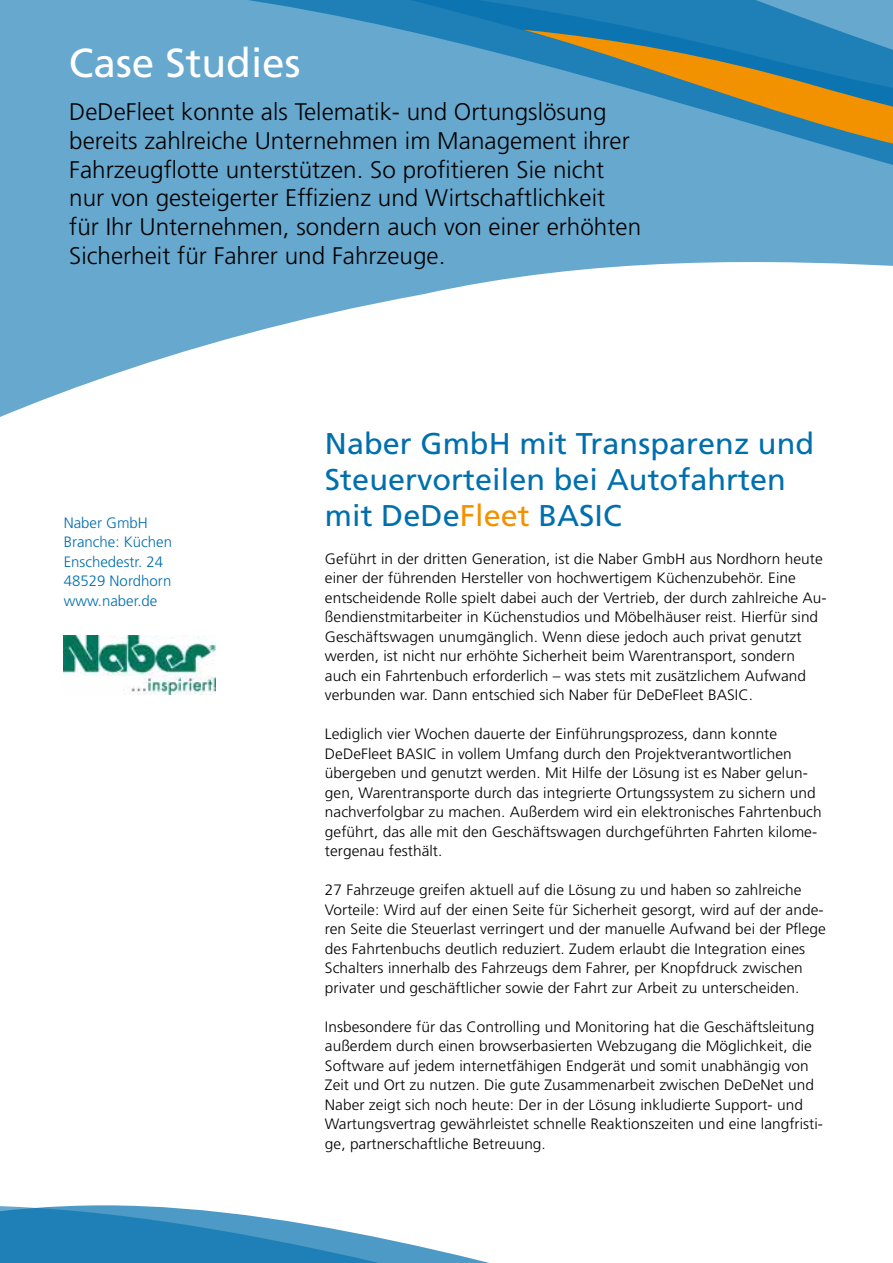
<style>
.page{position:relative;width:893px;height:1263px;background:#fff}
.page>*{position:absolute;margin:0;border:0;box-sizing:border-box;transform-origin:0 0}
.t1{font:40.5px "Frutiger LT Std";color:#fff}
.t2{font:30px/36px "Frutiger LT Std";color:#006fae}
.t3{font:300 24px/28.8px "Frutiger LT Std";color:#000}
.t4{font:300 15px/19.5px "Frutiger LT Std";letter-spacing:.005em;color:#000}
.t5{font:300 15px/19.5px "Frutiger LT Std";color:#006fae}
.s1{color:#f39200}
</style>
<div class="page">
<svg style="left:0;top:0;width:893px;height:417px;fill:#66a8ce"></svg>
<svg style="left:523px;top:30px;width:370px;height:226px;background:#639bb1"></svg>
<svg style="left:0;top:1205px;width:489px;height:58px"></svg>
<img style="left:64px;top:636px;width:151px;height:58px">
<h1 class="t1" style="left:69px;top:39px;width:233px">Case Studies</h1>
<p class="t3" style="left:69px;top:98px;width:573px">DeDeFleet konnte als Telematik- und Ortungslösung bereits zahlreiche Unternehmen im Management ihrer Fahrzeugflotte unterstützen. So profitieren Sie nicht nur von gesteigerter Effizienz und Wirtschaftlichkeit<br>für Ihr Unternehmen, sondern auch von einer erhöhten Sicherheit für Fahrer und Fahrzeuge.</p>
<p class="t5" style="left:64px;top:513px;width:110px">Naber GmbH<br>Branche: Küchen<br>Enschedestr. 24<br>48529 Nordhorn www.naber.de</p>
<h2 class="t2" style="left:325px;top:426px;width:491px">Naber GmbH mit Transparenz und<br>Steuervorteilen bei Autofahrten mit DeDe<span class="s1">Fleet</span> BASIC</h2>
<p class="t4" style="left:325px;top:549px;width:503px">Geführt in der dritten Generation, ist die Naber GmbH aus Nordhorn heute einer der führenden Hersteller von hochwertigem Küchenzubehör. Eine entscheidende Rolle spielt dabei auch der Vertrieb, der durch zahlreiche Au&shy;ßendienstmitarbeiter in Küchenstudios und Möbelhäuser reist. Hierfür sind Geschäftswagen unumgänglich. Wenn diese jedoch auch privat genutzt werden, ist nicht nur erhöhte Sicherheit beim Warentransport, sondern auch ein Fahrtenbuch erforderlich – was stets mit zusätzlichem Aufwand verbunden war. Dann entschied sich Naber für DeDeFleet BASIC.</p>
<p class="t4" style="left:325px;top:724px;width:498px">Lediglich vier Wochen dauerte der Einführungsprozess, dann konnte DeDeFleet BASIC in vollem Umfang durch den Projektverantwortlichen übergeben und genutzt werden. Mit Hilfe der Lösung ist es Naber gelun&shy;gen, Warentransporte durch das integrierte Ortungssystem zu sichern und nachverfolgbar zu machen. Außerdem wird ein elektronisches Fahrtenbuch geführt, das alle mit den Geschäftswagen durchgeführten Fahrten kilome&shy;tergenau festhält.</p>
<p class="t4" style="left:325px;top:880px;width:503px">27 Fahrzeuge greifen aktuell auf die Lösung zu und haben so zahlreiche Vorteile: Wird auf der einen Seite für Sicherheit gesorgt, wird auf der ande&shy;ren Seite die Steuerlast verringert und der manuelle Aufwand bei der Pflege des Fahrtenbuchs deutlich reduziert. Zudem erlaubt die Integration eines Schalters innerhalb des Fahrzeugs dem Fahrer, per Knopfdruck zwischen privater und geschäftlicher sowie der Fahrt zur Arbeit zu unterscheiden.</p>
<p class="t4" style="left:325px;top:1017px;width:500px">Insbesondere für das Controlling und Monitoring hat die Geschäftsleitung außerdem durch einen browserbasierten Webzugang die Möglichkeit, die Software auf jedem internetfähigen Endgerät und somit unabhängig von Zeit und Ort zu nutzen. Die gute Zusammenarbeit zwischen DeDeNet und Naber zeigt sich noch heute: Der in der Lösung inkludierte Support- und Wartungsvertrag gewährleistet schnelle Reaktionszeiten und eine langfristi&shy;ge, partnerschaftliche Betreuung.</p>
</div>
